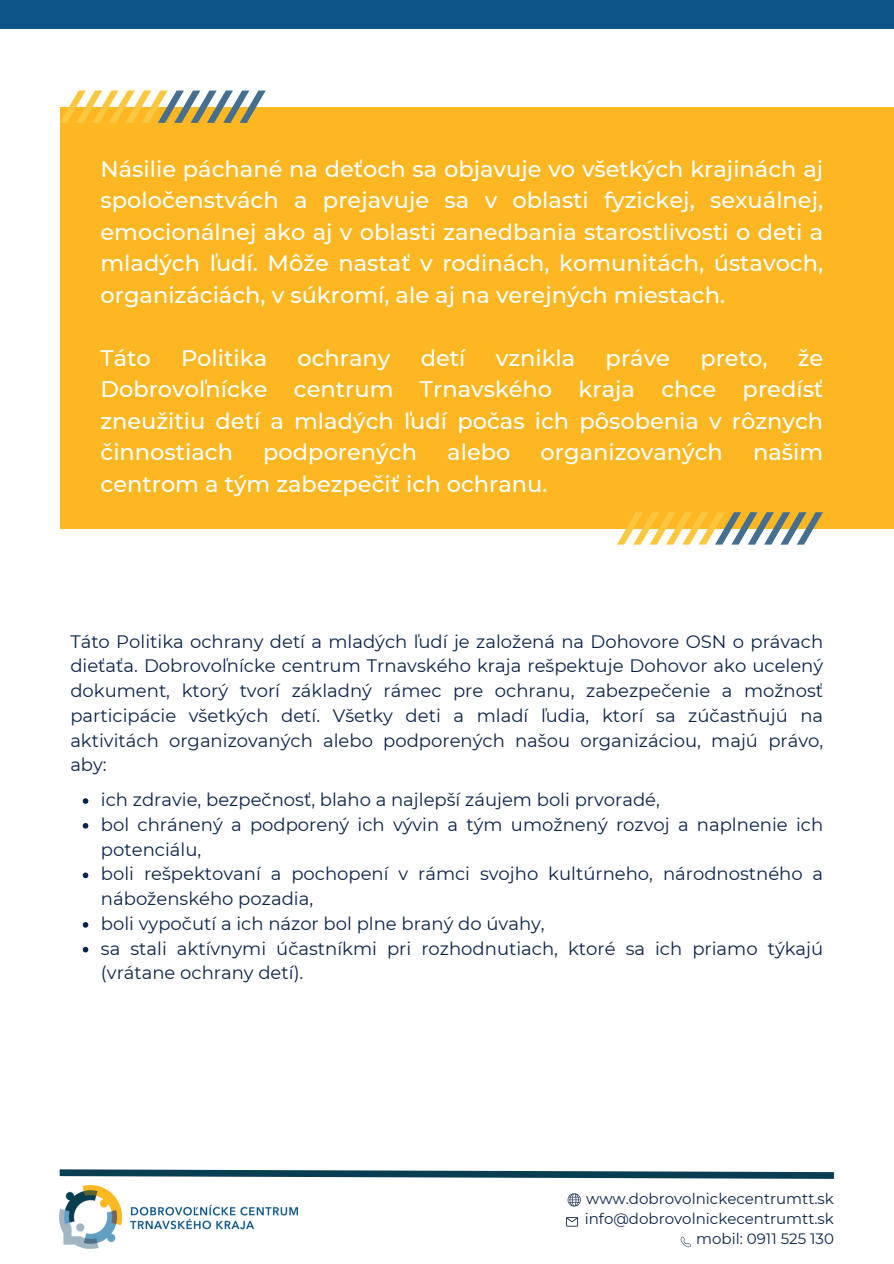
<style>
.page{position:relative;width:894px;height:1264px;background:#fff}
.page>*{position:absolute;margin:0;border:0;box-sizing:border-box;transform-origin:0 0}
.t1{font:500 22.5px/31.5px "Montserrat";color:#fff;text-align:justify}
.t2{font:18px/24.8px "Montserrat";color:#0b2449}
.t3{font:15px "Montserrat";color:#0b2449}
</style>
<div class="page">
<div style="left:0;top:0;width:893px;height:29px;background:#0d5587"></div>
<img style="left:60px;top:1185px;width:237px;height:63px">
<svg style="left:59px;top:1169px;width:775px;height:10px"></svg>
<svg style="left:566px;top:1217px;width:12px;height:9px"></svg>
<svg style="left:567px;top:1193px;width:13px;height:13px"></svg>
<svg style="left:680px;top:1236px;width:11px;height:11px"></svg>
<div style="left:60px;top:107px;width:833px;height:421px;background:#fcb722"></div>
<svg style="left:616px;top:512px;width:206px;height:32px"></svg>
<svg style="left:60px;top:91px;width:205px;height:32px"></svg>
<svg style="left:83px;top:798px;width:5px;height:5px"></svg>
<svg style="left:83px;top:823px;width:5px;height:5px"></svg>
<svg style="left:83px;top:872px;width:5px;height:6px"></svg>
<svg style="left:83px;top:922px;width:5px;height:5px"></svg>
<svg style="left:83px;top:946px;width:5px;height:6px"></svg>
<p class="t1" style="left:100px;top:153px;width:724px">Násilie páchané na deťoch sa objavuje vo všetkých krajinách aj spoločenstvách a prejavuje sa v oblasti fyzickej, sexuálnej, emocionálnej ako aj v oblasti zanedbania starostlivosti o deti a mladých ľudí. Môže nastať v rodinách, komunitách, ústavoch, organizáciách, v súkromí, ale aj na verejných miestach.</p>
<h2 class="t1" style="left:100px;top:342px;width:52px">Táto</h2>
<h2 class="t1" style="left:181px;top:342px;width:87px">Politika</h2>
<h2 class="t1" style="left:297px;top:342px;width:95px">ochrany</h2>
<h2 class="t1" style="left:420px;top:342px;width:46px">detí</h2>
<h2 class="t1" style="left:495px;top:342px;width:81px">vznikla</h2>
<h2 class="t1" style="left:605px;top:342px;width:66px">práve</h2>
<h2 class="t1" style="left:700px;top:342px;width:69px">preto,</h2>
<h2 class="t1" style="left:100px;top:342px;width:724px;text-indent:697px">že Dobrovoľnícke centrum Trnavského kraja chce predísť zneužitiu detí a mladých ľudí počas ich pôsobenia v rôznych činnostiach</h2>
<h2 class="t1" style="left:263px;top:436px;width:155px">podporených</h2>
<h2 class="t1" style="left:447px;top:436px;width:65px">alebo</h2>
<h2 class="t1" style="left:540px;top:436px;width:184px">organizovaných</h2>
<h2 class="t1" style="left:752px;top:436px;width:72px">našim</h2>
<h2 class="t1" style="left:100px;top:468px;width:448px">centrom a tým zabezpečiť ich ochranu.</h2>
<p class="t2" style="left:70px;top:629px;width:754px;text-align:justify">Táto Politika ochrany detí a mladých ľudí je založená na Dohovore OSN o právach dieťaťa. Dobrovoľnícke centrum Trnavského kraja rešpektuje Dohovor ako ucelený dokument, ktorý tvorí základný rámec pre ochranu, zabezpečenie a možnosť participácie všetkých detí. Všetky deti a mladí ľudia, ktorí sa zúčastňujú na aktivitách organizovaných alebo podporených našou organizáciou, majú právo, aby:</p>
<p class="t2" style="left:101px;top:787px;width:560px">ich zdravie, bezpečnosť, blaho a najlepší záujem boli prvoradé,</p>
<p class="t2" style="left:101px;top:812px;width:723px">bol chránený a podporený ich vývin a tým umožnený rozvoj a naplnenie ich potenciálu,</p>
<p class="t2" style="left:101px;top:861px;width:723px">boli rešpektovaní a pochopení v rámci svojho kultúrneho, národnostného a náboženského pozadia,</p>
<p class="t2" style="left:101px;top:911px;width:445px">boli vypočutí a ich názor bol plne braný do úvahy,</p>
<p class="t2" style="left:101px;top:935px;width:723px">sa stali aktívnymi účastníkmi pri rozhodnutiach, ktoré sa ich priamo týkajú (vrátane ochrany detí).</p>
<p class="t3" style="left:586px;top:1189px;width:249px">www.dobrovolnickecentrumtt.sk</p>
<h1 class="t3" style="left:584px;top:1209px;width:251px">info@dobrovolnickecentrumtt.sk</h1>
<h1 class="t3" style="left:696px;top:1229px;width:139px">mobil: 0911 525 130</h1>
</div>
